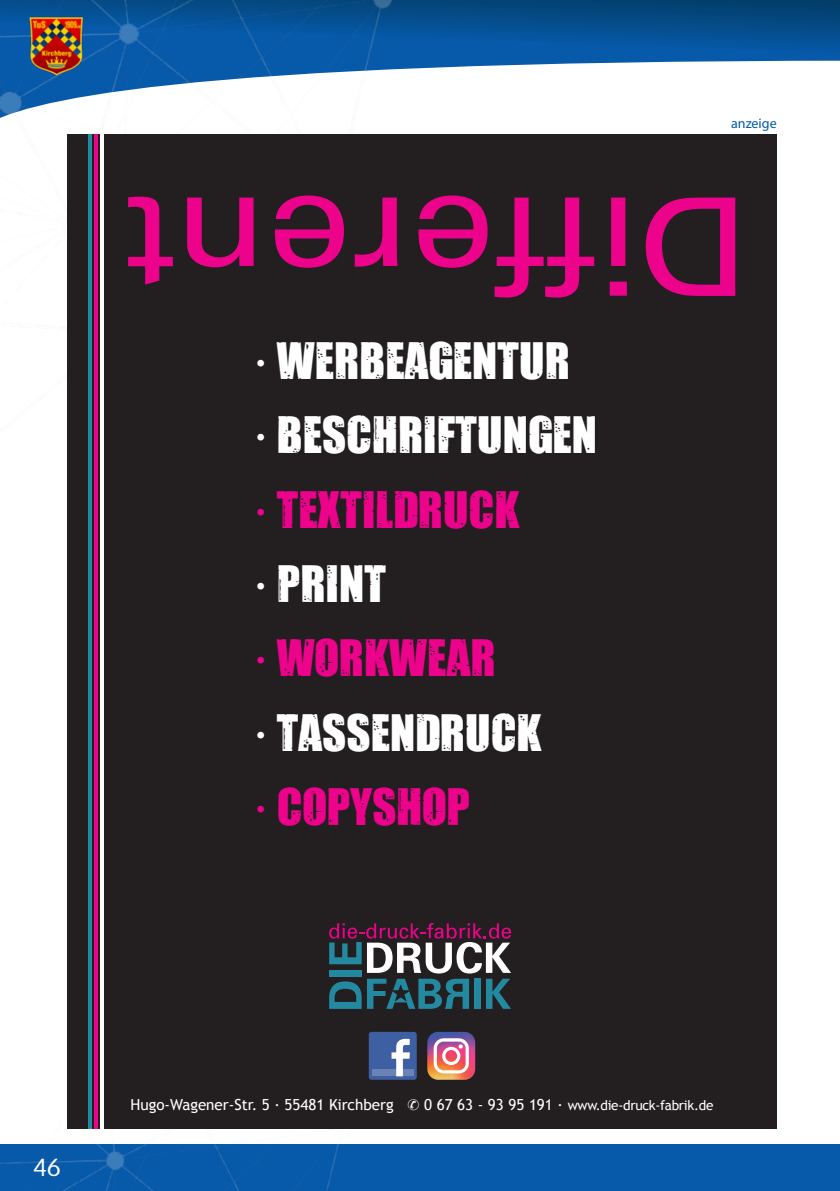
<style>
.page{position:relative;width:840px;height:1191px;background:#fff}
.page>*{position:absolute;margin:0;border:0;box-sizing:border-box;transform-origin:0 0}
.t1{font:46.6px/74.4px "Impacted 20";letter-spacing:.005em;color:#fff}
.t2{font:46.6px "Impacted 20";letter-spacing:.005em;color:#ed028c}
.t3{font:24px "Oxygen";color:#fff}
.t4{font:15.2px "Trebuchet MS";color:#fff}
.t5{font:14px "Myriad Pro";color:#015aaa}
.s1{font-size:13.6px}
</style>
<div class="page">
<svg style="left:453px;top:0;width:345px;height:150px"></svg>
<img style="left:0;top:0;width:453px;height:135px">
<svg style="left:798px;top:0;width:41px;height:61px"></svg>
<div style="left:0;top:1144px;width:839px;height:47px;background:#0759a9"></div>
<img style="left:0;top:1144px;width:339px;height:47px">
<img style="left:24px;top:14px;width:62px;height:62px">
<div style="left:67px;top:135px;width:709px;height:994px;background:#231f20"></div>
<svg style="left:329px;top:923px;width:182px;height:86px"></svg>
<svg style="left:645px;top:198px;width:89px;height:98px"></svg>
<svg style="left:609px;top:198px;width:17px;height:98px"></svg>
<svg style="left:494px;top:198px;width:100px;height:99px"></svg>
<svg style="left:418px;top:195px;width:69px;height:73px"></svg>
<svg style="left:354px;top:198px;width:43px;height:69px"></svg>
<svg style="left:274px;top:195px;width:70px;height:73px"></svg>
<svg style="left:187px;top:198px;width:66px;height:69px"></svg>
<svg style="left:128px;top:197px;width:45px;height:88px"></svg>
<hr style="left:100px;top:135px;width:3px;height:994px;background:#fff">
<hr style="left:94px;top:135px;width:3px;height:994px;background:#ed028c">
<hr style="left:88px;top:135px;width:4px;height:994px;background:#2389a1">
<div style="left:368px;top:1031px;width:48px;height:48px;background:#3e60a2;border-radius:3px"></div>
<div style="left:372px;top:1069px;width:41px;height:7px;background:#6a82b5"></div>
<svg style="left:391px;top:1038px;width:18px;height:38px"></svg>
<svg style="left:427px;top:1031px;width:48px;height:48px"></svg>
<h1 class="t1" style="left:244px;top:322px;width:354px">· WERBEAGENTUR · BESCHRIFTUNGEN</h1>
<h1 class="t2" style="left:244px;top:473px;width:276px">· TEXTILDRUCK</h1>
<h1 class="t1" style="left:244px;top:545px;width:143px">· PRINT</h1>
<h1 class="t2" style="left:244px;top:622px;width:252px">· WORKWEAR</h1>
<h1 class="t1" style="left:244px;top:694px;width:298px">· TASSENDRUCK</h1>
<h1 class="t2" style="left:244px;top:770px;width:227px">· COPYSHOP</h1>
<p class="t5" style="left:730px;top:115px;width:47px">anzeige</p>
<h2 class="t3" style="left:33px;top:1151px;width:30px">46</h2>
<p class="t4" style="left:130px;top:1095px;width:584px">Hugo-Wagener-Str. 5 · 55481 Kirchberg ✆ 0 67 63 - 93 95 191 · <span class="s1">www.die-druck-fabrik.de</span></p>
</div>
